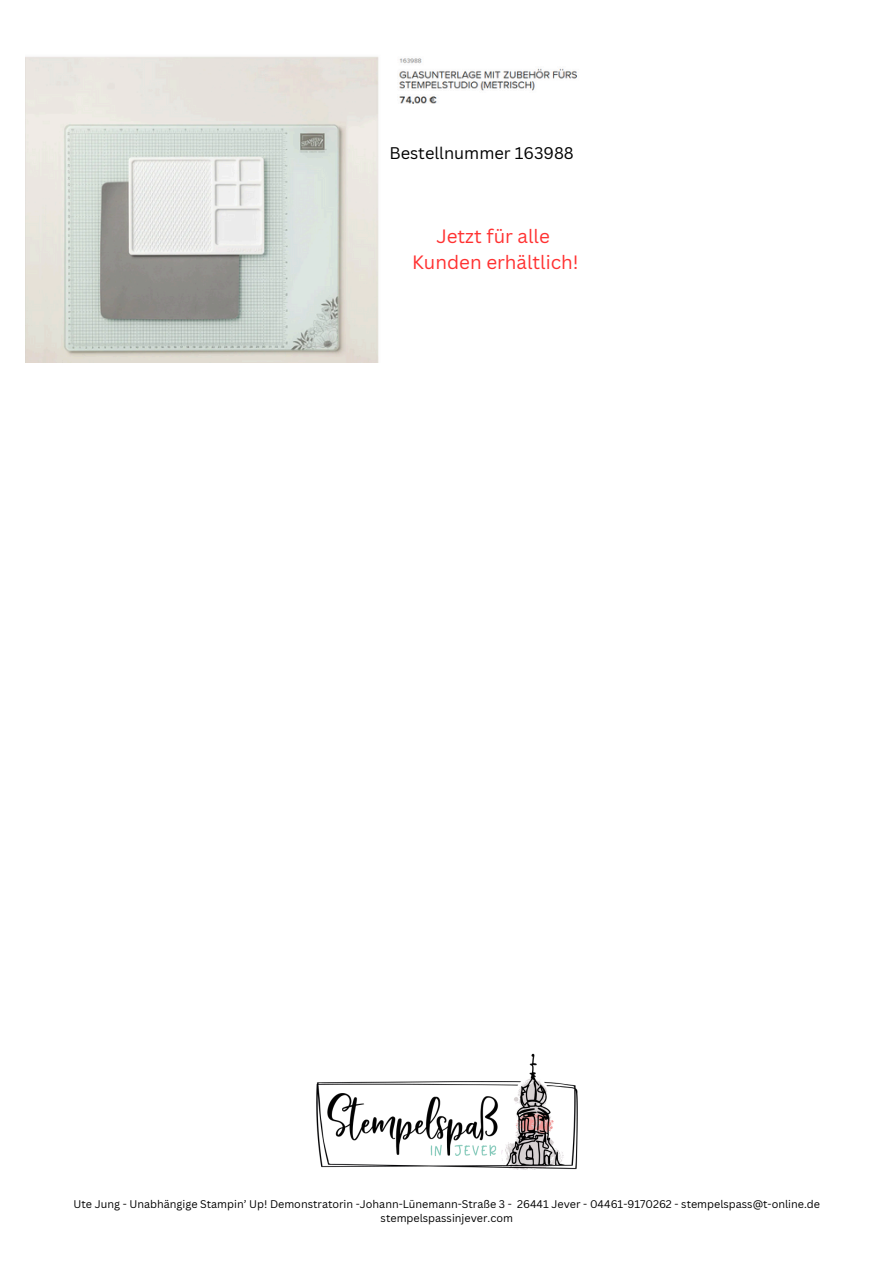
<style>
.page{position:relative;width:894px;height:1264px;background:#fff}
.page>*{position:absolute;margin:0;border:0;box-sizing:border-box;transform-origin:0 0}
.t1{font:18.75px/26.1px "Canva Sans";color:#ff3131;text-align:center}
.t2{font:16.35px "Canva Sans";color:#000}
.t3{font:10.8px "Canva Sans";color:#000}
</style>
<div class="page">
<img style="left:316px;top:1053px;width:262px;height:117px">
<img style="left:25px;top:56px;width:553px;height:307px">
<div style="left:389px;top:105px;width:268px;height:268px;background:#fff"></div>
<h1 class="t2" style="left:389px;top:141px;width:186px">Bestellnummer 163988</h1>
<p class="t1" style="left:412px;top:223px;width:168px">Jetzt für alle<br>Kunden erhältlich!</p>
<p class="t3" style="left:74px;top:1195px;width:747px">Ute Jung - Unabhängige Stampin’ Up! Demonstratorin -Johann-Lünemann-Straße 3 - 26441 Jever - 04461-9170262 - stempelspass@t-online.de</p>
<p class="t3" style="left:380px;top:1210px;width:134px">stempelspassinjever.com</p>
</div>
